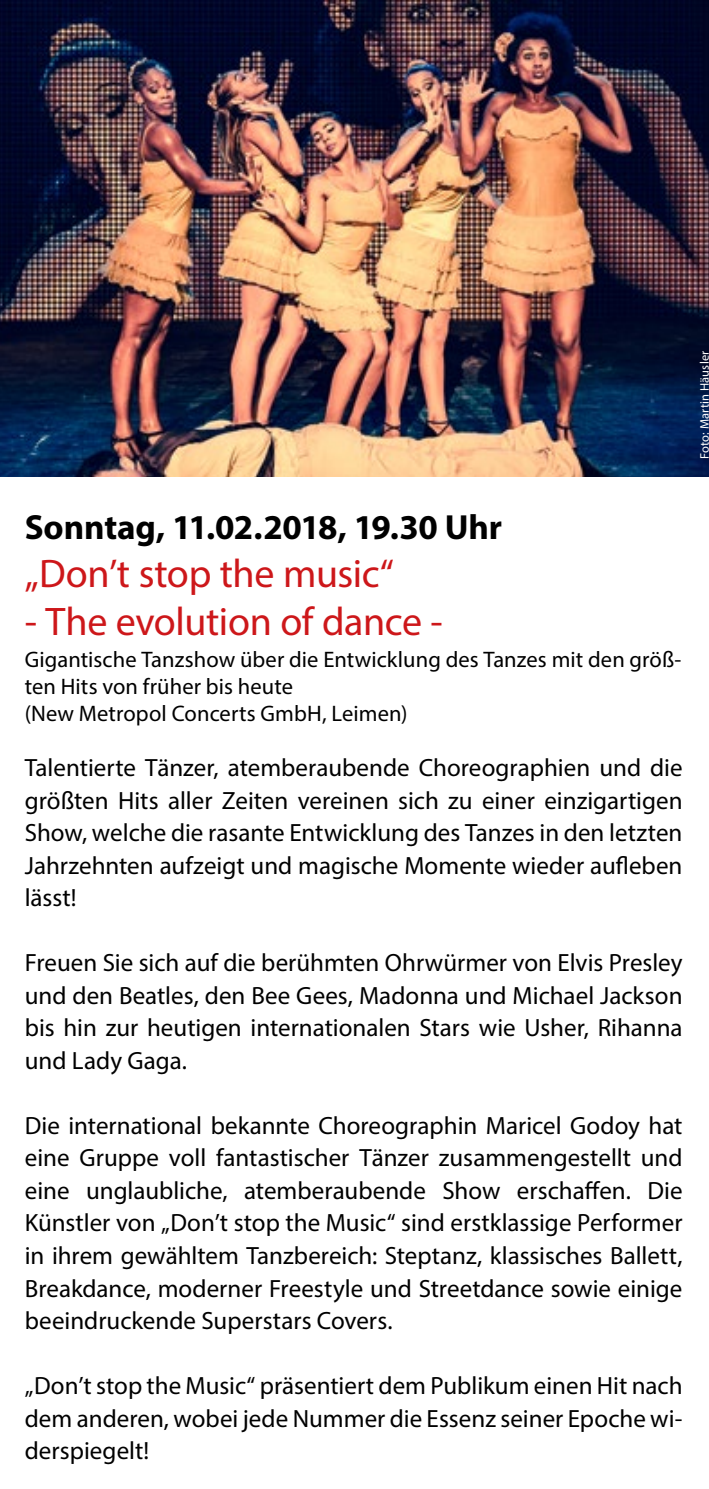
<style>
.page{position:relative;width:709px;height:1489px;background:#fff}
.page>*{position:absolute;margin:0;border:0;box-sizing:border-box;transform-origin:0 0}
.t1{font:40px "Myriad Pro";letter-spacing:-.01em;color:#cd171a}
.t2{font:700 35px "Myriad Pro";letter-spacing:-.01em;color:#000}
.t3{font:25px/32.5px "Myriad Pro";color:#000;text-align:justify}
.t4{font:22.5px/27px "Myriad Pro";letter-spacing:.005em;color:#000}
.t5{font:12.5px "Myriad Pro";letter-spacing:.015em;color:#fff}
</style>
<div class="page">
<img style="left:0;top:0;width:709px;height:477px">
<p class="t5" style="left:697px;top:459px;width:110px;rotate:-90deg">Foto: Martin Häusler</p>
<h2 class="t2" style="left:25px;top:504px;width:479px">Sonntag, 11.02.2018, 19.30 Uhr</h2>
<h1 class="t1" style="left:25px;top:548px;width:371px">„Don’t stop the music“</h1>
<h1 class="t1" style="left:25px;top:596px;width:419px">- The evolution of dance -</h1>
<p class="t4" style="left:25px;top:645px;width:658px">Gigantische Tanzshow über die Entwicklung des Tanzes mit den größ&shy;ten Hits von früher bis heute<br>(New Metropol Concerts GmbH, Leimen)</p>
<p class="t3" style="left:25px;top:751px;width:659px">Talentierte Tänzer, atemberaubende Choreographien und die größten Hits aller Zeiten vereinen sich zu einer einzigartigen Show, welche die rasante Entwicklung des Tanzes in den letzten Jahrzehnten aufzeigt und magische Momente wieder aufleben lässt!</p>
<p class="t3" style="left:25px;top:946px;width:659px">Freuen Sie sich auf die berühmten Ohrwürmer von Elvis Presley und den Beatles, den Bee Gees, Madonna und Michael Jackson bis hin zur heutigen internationalen Stars wie Usher, Rihanna und Lady Gaga.</p>
<p class="t3" style="left:25px;top:1108px;width:659px">Die international bekannte Choreographin Maricel Godoy hat eine Gruppe voll fantastischer Tänzer zusammengestellt und eine unglaubliche, atemberaubende Show erschaffen. Die Künstler von „Don’t stop the Music“ sind erstklassige Performer in ihrem gewähltem Tanzbereich: Steptanz, klassisches Ballett, Breakdance, moderner Freestyle und Streetdance sowie einige beeindruckende Superstars Covers.</p>
<p class="t3" style="left:25px;top:1368px;width:659px">„Don’t stop the Music“ präsentiert dem Publikum einen Hit nach dem anderen, wobei jede Nummer die Essenz seiner Epoche wi&shy;derspiegelt!</p>
</div>
